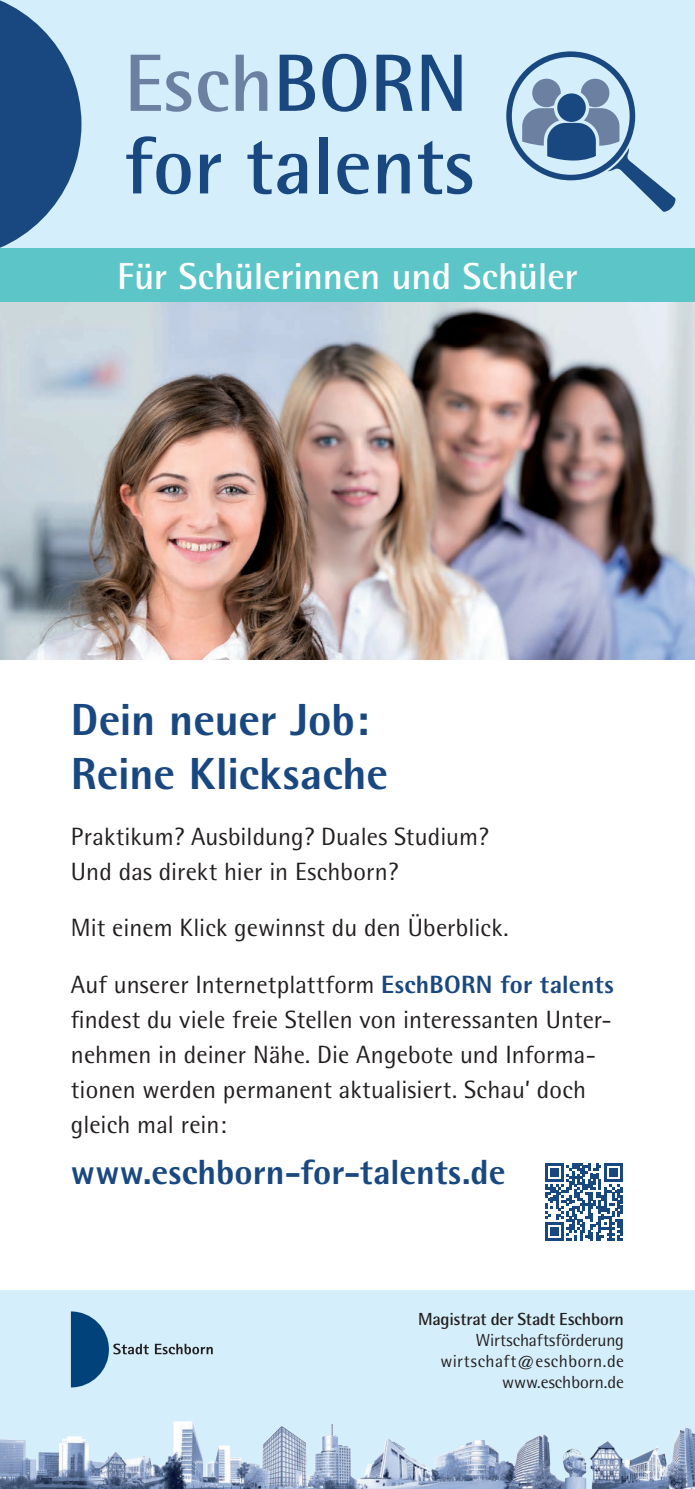
<style>
.page{position:relative;width:695px;height:1489px;background:#fff}
.page>*{position:absolute;margin:0;border:0;box-sizing:border-box;transform-origin:0 0}
.t1{font:700 81.25px/82.5px "Rotis Semi Sans";color:#194881}
.t2{font:800 45px/54px "Rotis Semi Sans";letter-spacing:-.005em;color:#194881}
.t3{font:700 37.5px "Rotis Semi Sans";letter-spacing:-.005em;color:#fff}
.t4{font:800 35px "Rotis Semi Sans";color:#194881}
.t5{font:25px/35px "Rotis Semi Sans";letter-spacing:.005em;color:#231f20}
.t6{font:17.5px/21px "Rotis Semi Sans";color:#231f20;text-align:right}
.t7{font:700 17.5px "Rotis Semi Sans";letter-spacing:-.01em;color:#231f20}
.s1{color:#6c81a2}
.s2{font-weight:800;color:#194881}
</style>
<div class="page">
<img style="left:0;top:301px;width:694px;height:359px">
<div style="left:0;top:0;width:694px;height:250px;background:#d4effb"></div>
<div style="left:0;top:1290px;width:694px;height:198px;background:#d4effb"></div>
<svg style="left:506px;top:51px;width:169px;height:161px"></svg>
<img style="left:0;top:1421px;width:694px;height:67px">
<svg style="left:71px;top:1311px;width:78px;height:76px"></svg>
<svg style="left:155px;top:1343px;width:58px;height:11px"></svg>
<div style="left:0;top:248px;width:694px;height:53px;background:#5cc5c8"></div>
<svg style="left:545px;top:1163px;width:77px;height:77px"></svg>
<svg style="left:0;top:0;width:81px;height:248px"></svg>
<h1 class="t1" style="left:124px;top:41px;width:353px"><span class="s1">Esch</span>BORN for talents</h1>
<h3 class="t3" style="left:117px;top:253px;width:462px">Für Schülerinnen und Schüler</h3>
<h2 class="t2" style="left:71px;top:691px;width:319px">Dein neuer Job:<br>Reine Klicksache</h2>
<p class="t5" style="left:71px;top:818px;width:419px">Praktikum? Ausbildung? Duales Studium?<br>Und das direkt hier in Eschborn?</p>
<p class="t5" style="left:71px;top:910px;width:439px">Mit einem Klick gewinnst du den Überblick.</p>
<p class="t5" style="left:71px;top:966px;width:544px">Auf unserer Internetplattform <span class="s2">EschBORN for talents </span>findest du viele freie Stellen von interessanten Unter&shy;nehmen in deiner Nähe. Die Angebote und Informa&shy;tionen werden permanent aktualisiert. Schau’ doch gleich mal rein:</p>
<h3 class="t4" style="left:71px;top:1149px;width:436px">www.eschborn-for-talents.de</h3>
<p class="t7" style="left:418px;top:1307px;width:207px">Magistrat der Stadt Eschborn</p>
<p class="t6" style="left:440px;top:1328px;width:185px">Wirtschaftsförderung wirtschaft@eschborn.de www.eschborn.de</p>
</div>
